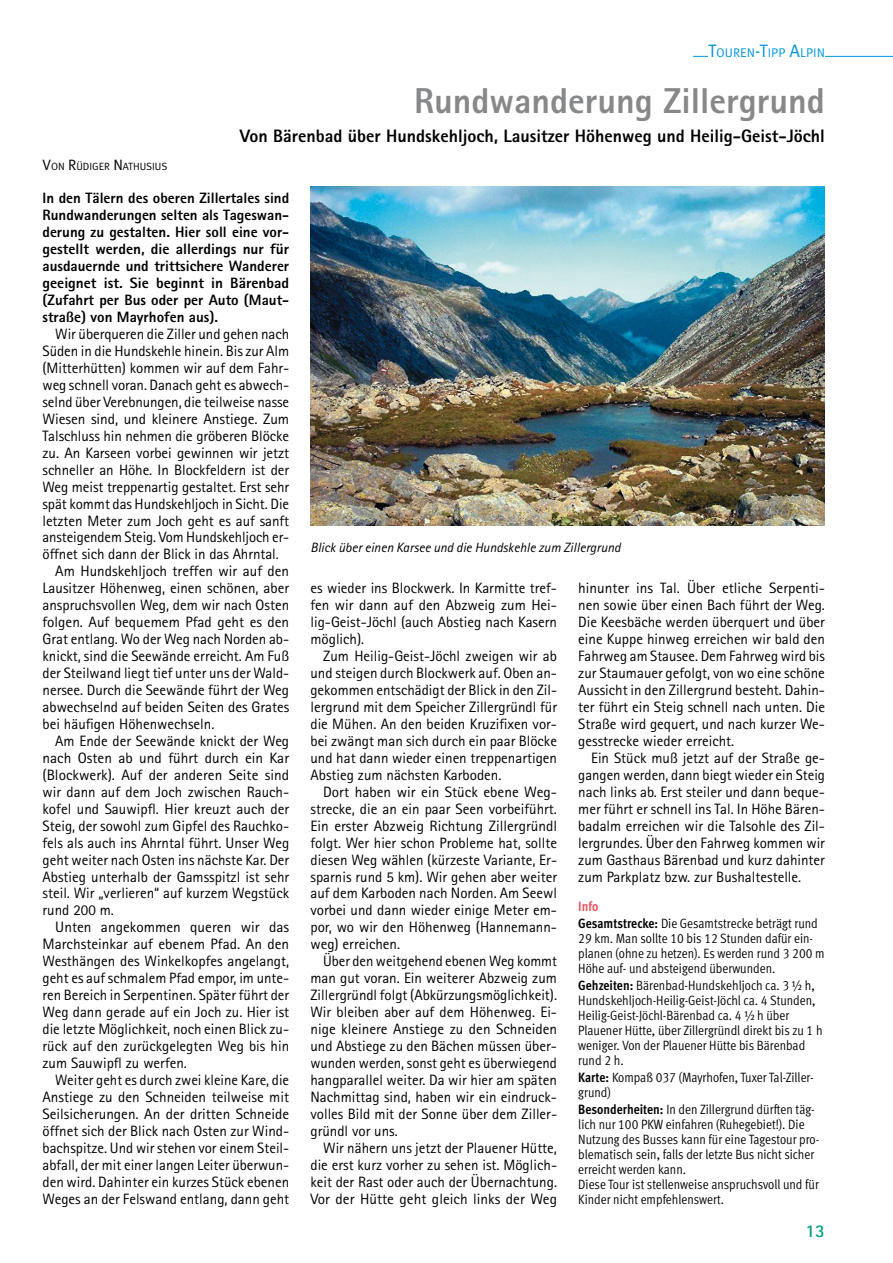
<style>
.page{position:relative;width:893px;height:1263px;background:#fff}
.page>*{position:absolute;margin:0;border:0;box-sizing:border-box;transform-origin:0 0}
.t1{font:800 36px "Agfa Rotis Sans Serif";color:#87888a}
.t2{font:800 18px "Agfa Rotis Sans Serif";color:#000}
.t3{font:700 18px "Agfa Rotis Sans Serif";color:#009d7e}
.t4{font:15px/17px "Agfa Rotis Sans Serif";color:#000;text-align:justify}
.t5{font:800 15px/17px "Agfa Rotis Sans Serif";color:#000;text-align:justify}
.t6{font:13.5px/15px "Meta Cond Normal LF";color:#000}
.t7{font:italic 13.5px "Agfa Rotis Sans Serif";color:#000}
.t8{font:13.5px "Meta Cond Bold LF";color:#e8525f}
.t9{font:12.6px "Meta Normal Caps";color:#0095d8}
.t10{font:10.5px "Meta Normal";color:#000}
.s1{font-size:18px}
.s2{font-size:15px}
.s3{font-family:"Meta Cond Bold LF"}
</style>
<div class="page">
<hr style="left:693px;top:56px;width:200px;height:1px;background:#0095d8">
<div style="left:708px;top:43px;width:117px;height:17px;background:#fff"></div>
<img style="left:310px;top:186px;width:515px;height:339px">
<p class="t9" style="left:708px;top:45px;width:118px"><span class="s1">T</span>OUREN<span class="s1">-T</span>IPP <span class="s1">A</span>LPIN</p>
<h1 class="t1" style="left:414px;top:78px;width:412px">Rundwanderung Zillergrund</h1>
<p class="t2" style="left:240px;top:124px;width:586px">Von Bärenbad über Hundskehljoch, Lausitzer Höhenweg und Heilig-Geist-Jöchl</p>
<p class="t10" style="left:43px;top:160px;width:126px"><span class="s2">V</span>ON <span class="s2">R</span>ÜDIGER <span class="s2">N</span>ATHUSIUS</p>
<p class="t5" style="left:43px;top:190px;width:248px">In den Tälern des oberen Zillertales sind Rundwanderungen selten als Tageswan&shy;derung zu gestalten. Hier soll eine vor&shy;gestellt werden, die allerdings nur für ausdauernde und trittsichere Wanderer geeignet ist. Sie beginnt in Bärenbad (Zufahrt per Bus oder per Auto (Maut&shy;straße) von Mayrhofen aus).</p>
<p class="t4" style="left:55px;top:325px;width:235px">Wir überqueren die Ziller und gehen nach</p>
<p class="t4" style="left:43px;top:342px;width:248px">Süden in die Hundskehle hinein. Bis zur Alm</p>
<p class="t4" style="left:43px;top:359px;width:248px">(Mitterhütten) kommen wir auf dem Fahr-</p>
<p class="t4" style="left:43px;top:376px;width:248px">weg schnell voran. Danach geht es abwech-</p>
<p class="t4" style="left:43px;top:393px;width:248px">selnd über Verebnungen, die teilweise nasse</p>
<p class="t4" style="left:43px;top:410px;width:248px">Wiesen sind, und kleinere Anstiege. Zum</p>
<p class="t4" style="left:43px;top:427px;width:248px">Talschluss hin nehmen die gröberen Blöcke</p>
<p class="t4" style="left:43px;top:444px;width:248px">zu. An Karseen vorbei gewinnen wir jetzt</p>
<p class="t4" style="left:43px;top:461px;width:248px">schneller an Höhe. In Blockfeldern ist der</p>
<p class="t4" style="left:43px;top:478px;width:248px">Weg meist treppenartig gestaltet. Erst sehr</p>
<p class="t4" style="left:43px;top:495px;width:248px">spät kommt das Hundskehljoch in Sicht. Die</p>
<p class="t4" style="left:43px;top:512px;width:248px">letzten Meter zum Joch geht es auf sanft</p>
<p class="t4" style="left:43px;top:529px;width:248px">ansteigendem Steig. Vom Hundskehljoch er-</p>
<p class="t4" style="left:43px;top:546px;width:238px">öffnet sich dann der Blick in das Ahrntal.</p>
<p class="t4" style="left:55px;top:563px;width:235px">Am Hundskehljoch treffen wir auf den</p>
<p class="t4" style="left:43px;top:580px;width:248px">Lausitzer Höhenweg, einen schönen, aber</p>
<p class="t4" style="left:43px;top:597px;width:248px">anspruchsvollen Weg, dem wir nach Osten</p>
<p class="t4" style="left:43px;top:614px;width:248px">folgen. Auf bequemem Pfad geht es den</p>
<p class="t4" style="left:43px;top:630px;width:248px">Grat entlang. Wo der Weg nach Norden ab-</p>
<p class="t4" style="left:43px;top:647px;width:248px">knickt, sind die Seewände erreicht. Am Fuß</p>
<p class="t4" style="left:43px;top:664px;width:248px">der Steilwand liegt tief unter uns der Wald-</p>
<p class="t4" style="left:43px;top:681px;width:248px">nersee. Durch die Seewände führt der Weg</p>
<p class="t4" style="left:43px;top:698px;width:248px">abwechselnd auf beiden Seiten des Grates</p>
<p class="t4" style="left:43px;top:715px;width:173px">bei häufigen Höhenwechseln.</p>
<p class="t4" style="left:55px;top:732px;width:235px">Am Ende der Seewände knickt der Weg</p>
<p class="t4" style="left:43px;top:749px;width:248px">nach Osten ab und führt durch ein Kar</p>
<p class="t4" style="left:43px;top:766px;width:248px">(Blockwerk). Auf der anderen Seite sind</p>
<p class="t4" style="left:43px;top:783px;width:248px">wir dann auf dem Joch zwischen Rauch-</p>
<p class="t4" style="left:43px;top:800px;width:248px">kofel und Sauwipfl. Hier kreuzt auch der</p>
<p class="t4" style="left:43px;top:817px;width:248px">Steig, der sowohl zum Gipfel des Rauchko-</p>
<p class="t4" style="left:43px;top:834px;width:248px">fels als auch ins Ahrntal führt. Unser Weg</p>
<p class="t4" style="left:43px;top:851px;width:248px">geht weiter nach Osten ins nächste Kar. Der</p>
<p class="t4" style="left:43px;top:868px;width:248px">Abstieg unterhalb der Gamsspitzl ist sehr</p>
<p class="t4" style="left:43px;top:885px;width:248px">steil. Wir „verlieren“ auf kurzem Wegstück</p>
<p class="t4" style="left:43px;top:902px;width:73px">rund 200 m.</p>
<p class="t4" style="left:55px;top:919px;width:235px">Unten angekommen queren wir das</p>
<p class="t4" style="left:43px;top:936px;width:248px">Marchsteinkar auf ebenem Pfad. An den</p>
<p class="t4" style="left:43px;top:953px;width:248px">Westhängen des Winkelkopfes angelangt,</p>
<p class="t4" style="left:43px;top:969px;width:248px">geht es auf schmalem Pfad empor, im unte-</p>
<p class="t4" style="left:43px;top:986px;width:248px">ren Bereich in Serpentinen. Später führt der</p>
<p class="t4" style="left:43px;top:1003px;width:248px">Weg dann gerade auf ein Joch zu. Hier ist</p>
<p class="t4" style="left:43px;top:1020px;width:248px">die letzte Möglichkeit, noch einen Blick zu-</p>
<p class="t4" style="left:43px;top:1037px;width:248px">rück auf den zurückgelegten Weg bis hin</p>
<p class="t4" style="left:43px;top:1054px;width:146px">zum Sauwipfl zu werfen.</p>
<p class="t4" style="left:55px;top:1071px;width:235px">Weiter geht es durch zwei kleine Kare, die</p>
<p class="t4" style="left:43px;top:1088px;width:248px">Anstiege zu den Schneiden teilweise mit</p>
<p class="t4" style="left:43px;top:1105px;width:248px">Seilsicherungen. An der dritten Schneide</p>
<p class="t4" style="left:43px;top:1122px;width:248px">öffnet sich der Blick nach Osten zur Wind-</p>
<p class="t4" style="left:43px;top:1139px;width:248px">bachspitze. Und wir stehen vor einem Steil-</p>
<p class="t4" style="left:43px;top:1156px;width:248px">abfall, der mit einer langen Leiter überwun-</p>
<p class="t4" style="left:43px;top:1173px;width:248px">den wird. Dahinter ein kurzes Stück ebenen</p>
<p class="t4" style="left:43px;top:1190px;width:248px">Weges an der Felswand entlang, dann geht</p>
<p class="t7" style="left:310px;top:540px;width:312px">Blick über einen Karsee und die Hundskehle zum Zillergrund</p>
<p class="t4" style="left:310px;top:580px;width:248px">es wieder ins Blockwerk. In Karmitte tref&shy;fen wir dann auf den Abzweig zum Hei&shy;lig-Geist-Jöchl (auch Abstieg nach Kasern möglich).</p>
<p class="t4" style="left:310px;top:647px;width:248px;text-indent:13px">Zum Heilig-Geist-Jöchl zweigen wir ab und steigen durch Blockwerk auf. Oben an&shy;gekommen entschädigt der Blick in den Zil&shy;lergrund mit dem Speicher Zillergründl für die Mühen. An den beiden Kruzifixen vor&shy;bei zwängt man sich durch ein paar Blöcke und hat dann wieder einen treppenartigen Abstieg zum nächsten Karboden.</p>
<p class="t4" style="left:310px;top:783px;width:248px;text-indent:13px">Dort haben wir ein Stück ebene Weg&shy;strecke, die an ein paar Seen vorbeiführt.<br>Ein erster Abzweig Richtung Zillergründl folgt. Wer hier schon Probleme hat, sollte diesen Weg wählen (kürzeste Variante, Er&shy;sparnis rund 5 km). Wir gehen aber weiter auf dem Karboden nach Norden. Am Seewl vorbei und dann wieder einige Meter em&shy;por, wo wir den Höhenweg (Hannemann&shy;weg) erreichen.</p>
<p class="t4" style="left:310px;top:953px;width:248px;text-indent:13px">Über den weitgehend ebenen Weg kommt man gut voran. Ein weiterer Abzweig zum Zillergründl folgt (Abkürzungsmöglichkeit).<br>Wir bleiben aber auf dem Höhenweg. Ei&shy;nige kleinere Anstiege zu den Schneiden und Abstiege zu den Bächen müssen über&shy;wunden werden, sonst geht es überwiegend hangparallel weiter. Da wir hier am späten Nachmittag sind, haben wir ein eindruck&shy;volles Bild mit der Sonne über dem Ziller&shy;gründl vor uns.</p>
<p class="t4" style="left:310px;top:1139px;width:248px;text-indent:13px">Wir nähern uns jetzt der Plauener Hütte, die erst kurz vorher zu sehen ist. Möglich&shy;keit der Rast oder auch der Übernachtung.<br>Vor der Hütte geht gleich links der Weg</p>
<p class="t4" style="left:578px;top:580px;width:248px">hinunter ins Tal. Über etliche Serpenti&shy;nen sowie über einen Bach führt der Weg.<br>Die Keesbäche werden überquert und über eine Kuppe hinweg erreichen wir bald den Fahrweg am Stausee. Dem Fahrweg wird bis zur Staumauer gefolgt, von wo eine schöne Aussicht in den Zillergrund besteht. Dahin&shy;ter führt ein Steig schnell nach unten. Die Straße wird gequert, und nach kurzer We&shy;gesstrecke wieder erreicht.</p>
<p class="t4" style="left:578px;top:749px;width:248px;text-indent:13px">Ein Stück muß jetzt auf der Straße ge&shy;gangen werden, dann biegt wieder ein Steig nach links ab. Erst steiler und dann beque&shy;mer führt er schnell ins Tal. In Höhe Bären&shy;badalm erreichen wir die Talsohle des Zil&shy;lergrundes. Über den Fahrweg kommen wir zum Gasthaus Bärenbad und kurz dahinter zum Parkplatz bzw. zur Bushaltestelle.</p>
<p class="t8" style="left:578px;top:898px;width:22px">Info</p>
<p class="t6" style="left:578px;top:915px;width:248px"><span class="s3">Gesamtstrecke:</span> Die Gesamtstrecke beträgt rund 29 km. Man sollte 10 bis 12 Stunden dafür ein&shy;planen (ohne zu hetzen). Es werden rund 3 200 m Höhe auf- und absteigend überwunden.</p>
<p class="t6" style="left:578px;top:978px;width:246px"><span class="s3">Gehzeiten:</span> Bärenbad-Hundskehljoch ca. 3 ½ h, Hundskehljoch-Heilig-Geist-Jöchl ca. 4 Stunden, Heilig-Geist-Jöchl-Bärenbad ca. 4 ½ h über Plauener Hütte, über Zillergründl direkt bis zu 1 h weniger. Von der Plauener Hütte bis Bärenbad rund 2 h.</p>
<p class="t6" style="left:578px;top:1070px;width:237px"><span class="s3">Karte:</span> Kompaß 037 (Mayrhofen, Tuxer Tal-Ziller&shy;grund)</p>
<p class="t6" style="left:578px;top:1102px;width:242px"><span class="s3">Besonderheiten:</span> In den Zillergrund dürften täg&shy;lich nur 100 PKW einfahren (Ruhegebiet!). Die Nutzung des Busses kann für eine Tagestour pro&shy;blematisch sein, falls der letzte Bus nicht sicher erreicht werden kann.<br>Diese Tour ist stellenweise anspruchsvoll und für Kinder nicht empfehlenswert.</p>
<p class="t3" style="left:806px;top:1219px;width:21px">13</p>
</div>
